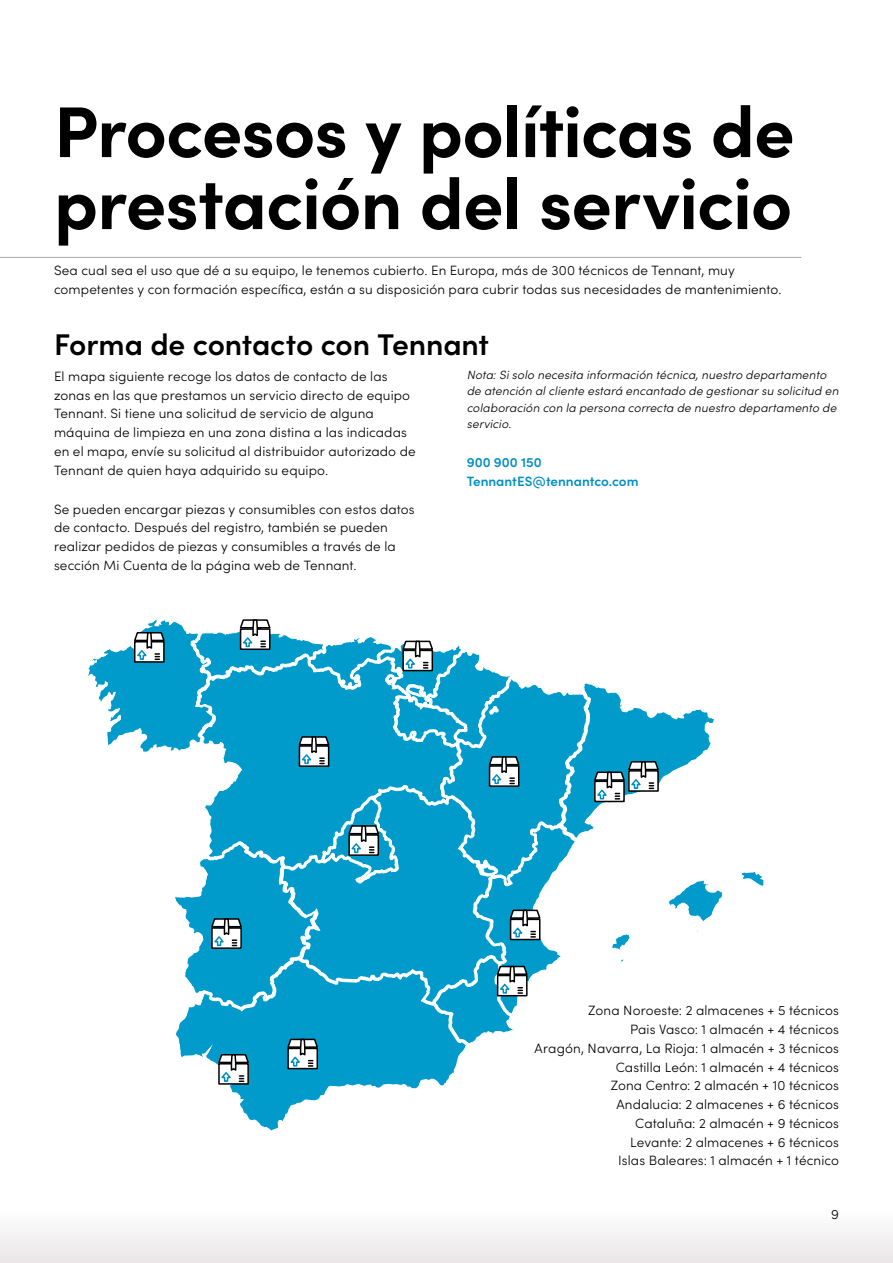
<style>
.page{position:relative;width:893px;height:1263px;background:#fff}
.page>*{position:absolute;margin:0;border:0;box-sizing:border-box;transform-origin:0 0}
.t1{font:700 72px/72px "Sofia Pro";letter-spacing:-.015em;color:#000}
.t2{font:600 30px "Sofia Pro";letter-spacing:-.005em;color:#000}
.t3{font:300 13.5px/18.8px "Sofia Pro";letter-spacing:.01em;color:#000}
.t4{font:600 13.5px/18.8px "Sofia Pro";color:#008fc3}
.t5{font:italic 300 12px/16.5px "Sofia Pro";letter-spacing:.015em;color:#000}
</style>
<div class="page">
<div style="left:0;top:1209px;width:893px;height:54px;background:#f4f2f3"></div>
<hr style="left:0;top:257px;width:801px;height:1px;background:#a7a8a9">
<svg style="left:741px;top:871px;width:23px;height:16px"></svg>
<svg style="left:229px;top:1083px;width:216px;height:48px"></svg>
<div style="left:218px;top:1063px;width:31px;height:22px;border:2px solid #000"></div>
<svg style="left:87px;top:619px;width:636px;height:464px"></svg>
<h1 class="t1" style="left:54px;top:90px;width:742px">Procesos y políticas de prestación del servicio</h1>
<p class="t3" style="left:54px;top:260px;width:729px">Sea cual sea el uso que dé a su equipo, le tenemos cubierto. En Europa, más de 300 técnicos de Tennant, muy competentes y con formación específica, están a su disposición para cubrir todas sus necesidades de mantenimiento.</p>
<h2 class="t2" style="left:54px;top:322px;width:436px">Forma de contacto con Tennant</h2>
<p class="t3" style="left:54px;top:366px;width:363px">El mapa siguiente recoge los datos de contacto de las zonas en las que prestamos un servicio directo de equipo Tennant. Si tiene una solicitud de servicio de alguna máquina de limpieza en una zona distina a las indicadas en el mapa, envíe su solicitud al distribuidor autorizado de Tennant de quien haya adquirido su equipo.</p>
<p class="t3" style="left:54px;top:499px;width:362px">Se pueden encargar piezas y consumibles con estos datos de contacto. Después del registro, también se pueden realizar pedidos de piezas y consumibles a través de la sección Mi Cuenta de la página web de Tennant.</p>
<p class="t5" style="left:467px;top:365px;width:373px">Nota: Si solo necesita información técnica, nuestro departamento de atención al cliente estará encantado de gestionar su solicitud en colaboración con la persona correcta de nuestro departamento de servicio.</p>
<p class="t4" style="left:467px;top:452px;width:173px">900 900 150<br>TennantES@tennantco.com</p>
<p class="t3" style="left:535px;top:1000px;width:306px;text-align:right">Zona Noroeste: 2 almacenes + 5 técnicos<br>Pais Vasco: 1 almacén + 4 técnicos<br>Aragón, Navarra, La Rioja: 1 almacén + 3 técnicos Castilla León: 1 almacén + 4 técnicos<br>Zona Centro: 2 almacén + 10 técnicos<br>Andalucia: 2 almacenes + 6 técnicos<br>Cataluña: 2 almacén + 9 técnicos<br>Levante: 2 almacenes + 6 técnicos<br>Islas Baleares: 1 almacén + 1 técnico</p>
<p class="t3" style="left:831px;top:1204px;width:9px">9</p>
</div>
